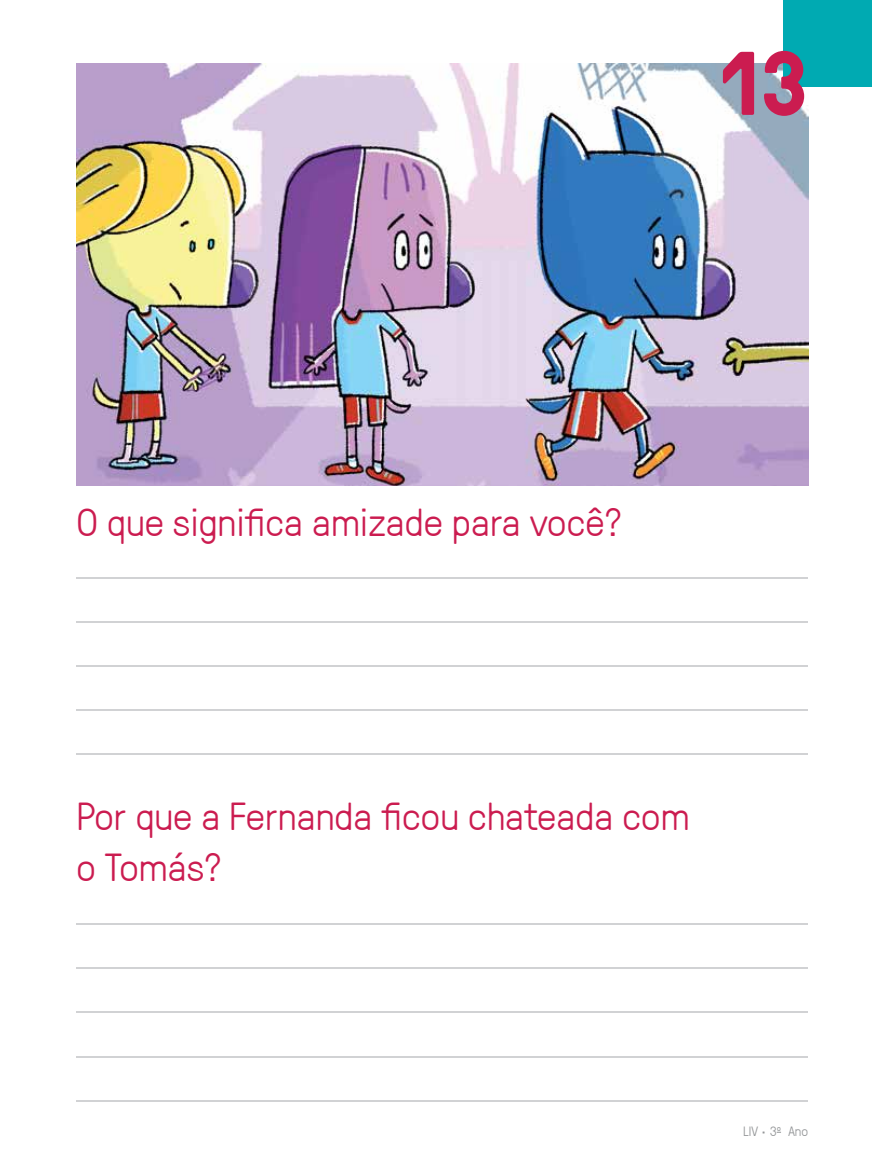
<style>
.page{position:relative;width:872px;height:1170px;background:#fff}
.page>*{position:absolute;margin:0;border:0;box-sizing:border-box;transform-origin:0 0}
.t1{font:700 90px "GT Pressura";color:#cb1c50}
.t2{font:300 39px/51px "GT Pressura";color:#cb1c50}
.t3{font:300 13.5px "GT Pressura";color:#939597}
</style>
<div class="page">
<img style="left:77px;top:64px;width:731px;height:421px">
<hr style="left:77px;top:665px;width:731px;height:1px;background:#d1d2d4">
<hr style="left:77px;top:753px;width:731px;height:1px;background:#d1d2d4">
<hr style="left:77px;top:621px;width:731px;height:1px;background:#d1d2d4">
<hr style="left:77px;top:709px;width:731px;height:1px;background:#d1d2d4">
<hr style="left:77px;top:577px;width:731px;height:1px;background:#d1d2d4">
<hr style="left:77px;top:1011px;width:731px;height:1px;background:#d1d2d4">
<hr style="left:77px;top:1099px;width:731px;height:2px;background:#d1d2d4">
<hr style="left:77px;top:967px;width:731px;height:1px;background:#d1d2d4">
<hr style="left:77px;top:1055px;width:731px;height:1px;background:#d1d2d4">
<hr style="left:77px;top:923px;width:731px;height:1px;background:#d1d2d4">
<div style="left:783px;top:0;width:89px;height:87px;background:#00aab2"></div>
<h1 class="t1" style="left:721px;top:18px;width:88px">13</h1>
<p class="t2" style="left:77px;top:494px;width:547px">O que significa amizade para você?</p>
<p class="t2" style="left:77px;top:788px;width:614px">Por que a Fernanda ficou chateada com o Tomás?</p>
<p class="t3" style="left:743px;top:1121px;width:67px">LIV · 3<sup>o</sup> Ano</p>
</div>
